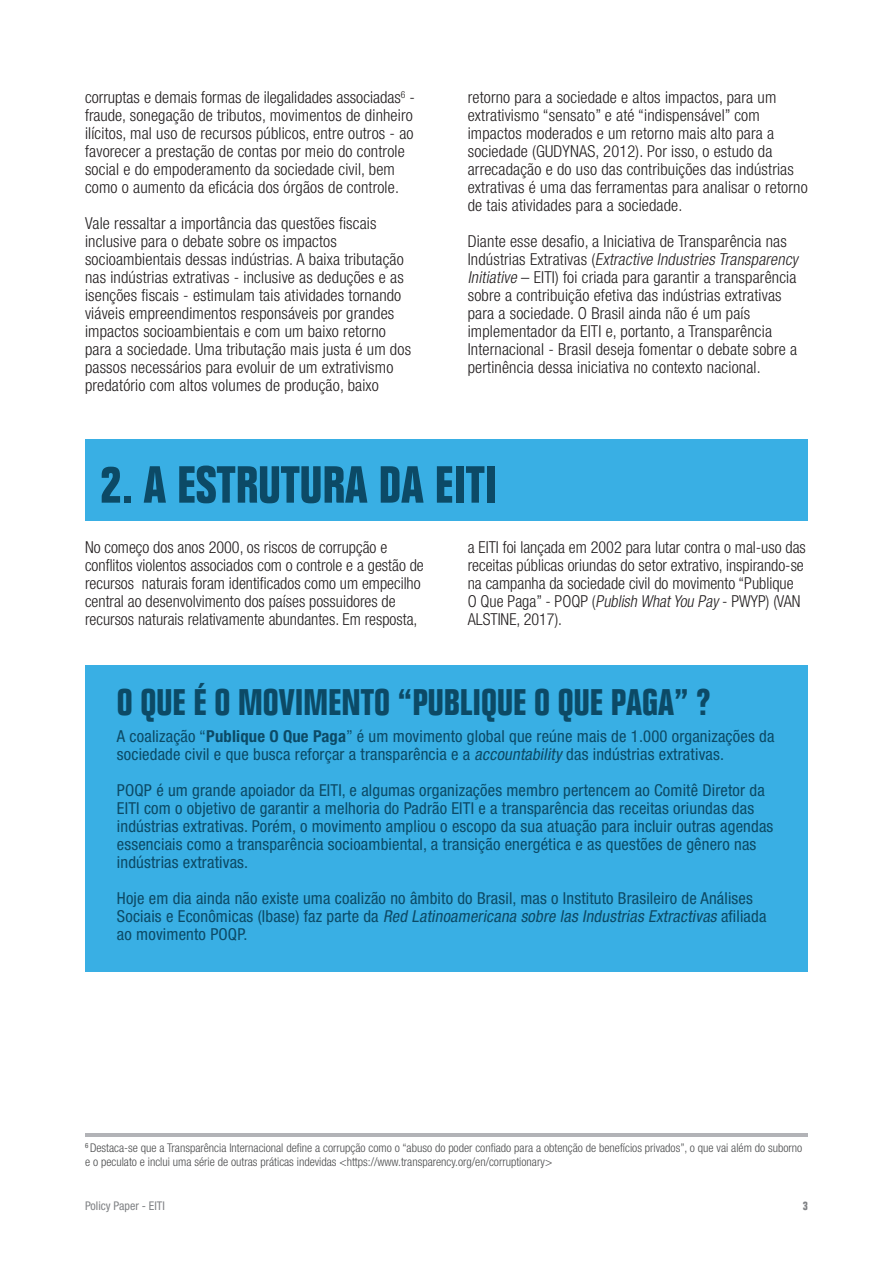
<style>
.page{position:relative;width:893px;height:1263px;background:#fff}
.page>*{position:absolute;margin:0;border:0;box-sizing:border-box;transform-origin:0 0}
.t1{font:700 condensed 51px "Folio";color:#0c4a66}
.t2{font:700 condensed 36px "Folio";color:#0c4a66}
.t3{font:300 condensed 16.5px/18px "Helvetica Neue";letter-spacing:.01em;color:#231f20}
.t4{font:condensed 16.5px/18px "Helvetica Neue";letter-spacing:.01em;color:#0c4a66}
.t5{font:300 condensed 12px/13.5px "Helvetica Neue LT Std";color:#4b4c4d}
.t6{font:condensed 12px "Helvetica Neue";color:#808285}
.t7{font:700 condensed 12px "Folio";color:#808285}
.s1{font-style:italic}
.s2{font-weight:700}
</style>
<div class="page">
<div style="left:85px;top:665px;width:723px;height:306px;background:#39afe4"></div>
<div style="left:85px;top:439px;width:723px;height:81px;background:#39afe4"></div>
<hr style="left:85px;top:1133px;width:723px;height:3px;background:#b2b3b7">
<p class="t3" style="left:85px;top:88px;width:331px">corruptas e demais formas de ilegalidades associadas<sup>6</sup> - fraude, sonegação de tributos, movimentos de dinheiro ilícitos, mal uso de recursos públicos, entre outros - ao favorecer a prestação de contas por meio do controle social e do empoderamento da sociedade civil, bem como o aumento da eficácia dos órgãos de controle.</p>
<p class="t3" style="left:85px;top:214px;width:328px">Vale ressaltar a importância das questões fiscais inclusive para o debate sobre os impactos socioambientais dessas indústrias. A baixa tributação nas indústrias extrativas - inclusive as deduções e as isenções fiscais - estimulam tais atividades tornando viáveis empreendimentos responsáveis por grandes impactos socioambientais e com um baixo retorno para a sociedade. Uma tributação mais justa é um dos passos necessários para evoluir de um extrativismo predatório com altos volumes de produção, baixo</p>
<p class="t3" style="left:468px;top:88px;width:341px">retorno para a sociedade e altos impactos, para um extrativismo “sensato” e até “indispensável” com impactos moderados e um retorno mais alto para a sociedade (GUDYNAS, 2012). Por isso, o estudo da arrecadação e do uso das contribuições das indústrias extrativas é uma das ferramentas para analisar o retorno de tais atividades para a sociedade.</p>
<p class="t3" style="left:468px;top:232px;width:335px">Diante esse desafio, a Iniciativa de Transparência nas<br>I n d ú s t r i a s E xt r a t i v a s ( <span class="s1">Extractive Industries Transparency Initiative</span> – EITI) foi criada para garantir a transparência sobre a contribuição efetiva das indústrias extrativas para a sociedade. O Brasil ainda não é um país implementador da EITI e, portanto, a Transparência Internacional - Brasil deseja fomentar o debate sobre a pertinência dessa iniciativa no contexto nacional.</p>
<p class="t1" style="left:100px;top:456px;width:398px">2. A ESTRUTURA DA EITI</p>
<p class="t3" style="left:468px;top:538px;width:340px">a EITI foi lançada em 2002 para lutar contra o mal-uso das receitas públicas oriundas do setor extrativo, inspirando-se na campanha da sociedade civil do movimento “Publique O Que Paga” - POQP (<span class="s1">Publish WhatYou Pay</span>- PWYP) (VAN ALSTINE, 2017).</p>
<p class="t3" style="left:85px;top:538px;width:340px">No começo dos anos 2000, os riscos de corrupção e conflitos violentos associados com o controle e a gestão de recursos naturais foram identificados como um empecilho central ao desenvolvimento dos países possuidores de recursos naturais relativamente abundantes. Em resposta,</p>
<p class="t2" style="left:117px;top:682px;width:595px">O QUE É O MOVIMENTO “PUBLIQUE O QUE PAGA” ?</p>
<p class="t4" style="left:117px;top:727px;width:659px">A coalização “<span class="s2">Publique O Que Paga</span>” é um movimento global que reúne mais de 1.000 organizações da sociedade civil e que busca reforçar a transparência e a <span class="s1">accountability</span> das indústrias extrativas.</p>
<p class="t4" style="left:117px;top:781px;width:658px">POQP é um grande apoiador da EITI, e algumas organizações membro pertencem ao Comitê Diretor da EITI com o objetivo de garantir a melhoria do Padrão EITI e a transparência das receitas oriundas das indústrias extrativas. Porém, o movimento ampliou o escopo da sua atuação para incluir outras agendas essenciais como a transparência socioambiental, a transição energética e as questões de gênero nas indústrias extrativas.</p>
<p class="t4" style="left:117px;top:889px;width:651px">Hoje em dia ainda não existe uma coalizão no âmbito do Brasil, mas o Instituto Brasileiro de Análises<br>S o c i a i s e E c o n ô m i c a s ( I b a s e ) f a z p a rt e d a <span class="s1">Red Latinoamericana sobre las Industrias Extractivas</span> afi l i a d a ao movimento POQP.</p>
<p class="t5" style="left:85px;top:1141px;width:719px"><sup>6</sup> Destaca-se que a Transparência Internacional define a corrupção como o “abuso do poder confiado para a obtenção de benefícios privados”, o que vai além do suborno e o peculato e inclui uma série de outras práticas indevidas &lt;https://www.transparency.org/en/corruptionary&gt;</p>
<p class="t6" style="left:85px;top:1199px;width:81px">Policy Paper - EITI</p>
<p class="t7" style="left:803px;top:1199px;width:7px">3</p>
</div>
